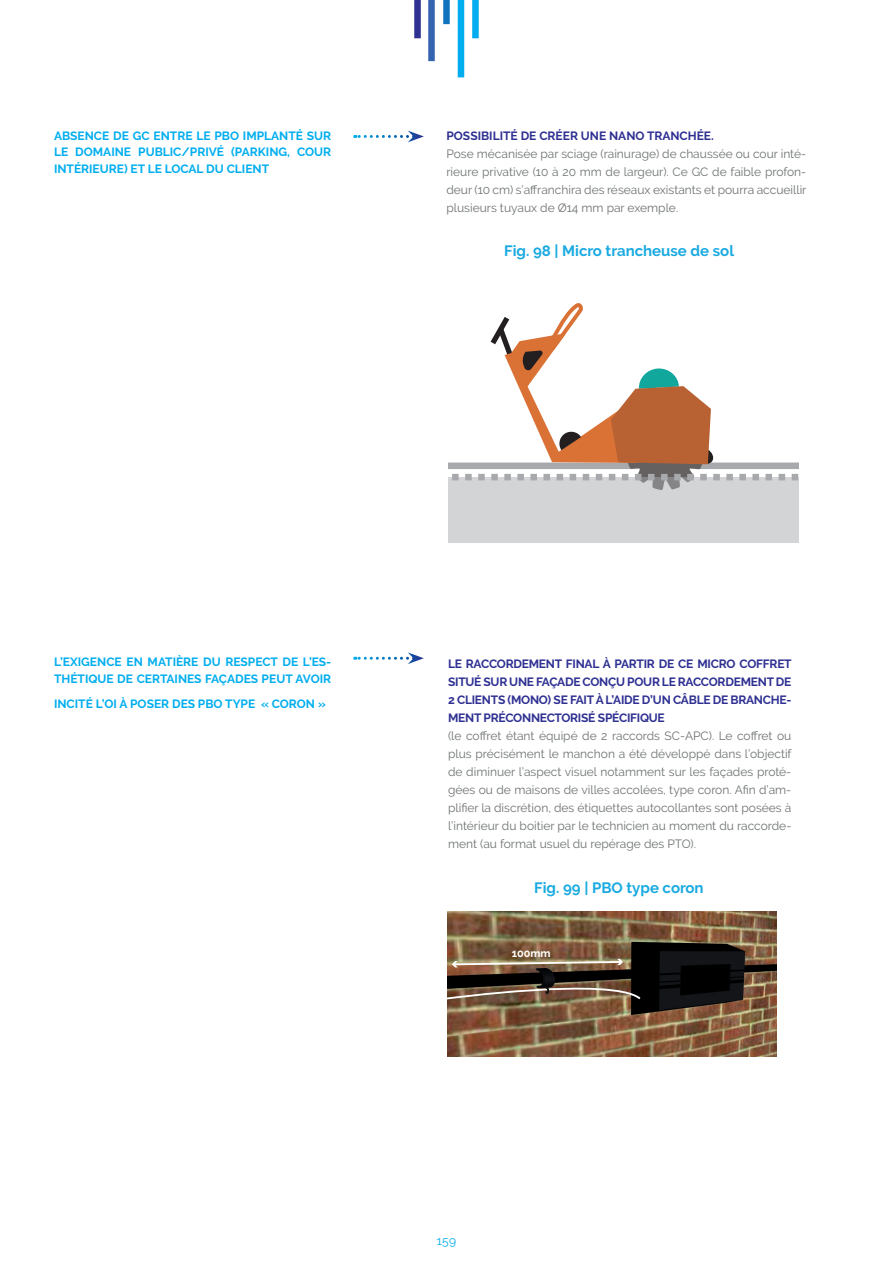
<style>
.page{position:relative;width:893px;height:1263px;background:#fff}
.page>*{position:absolute;margin:0;border:0;box-sizing:border-box;transform-origin:0 0}
.t1{font:700 15px "Raleway";color:#1aaae1}
.t2{font:12px/18px "Raleway";color:#6e7273;text-align:justify}
.t3{font:700 12px/16.5px "Raleway";color:#00aeef}
.t4{font:700 12px/18px "Raleway";letter-spacing:-.02em;color:#2e3092;text-align:justify}
.t5{font:700 12px "Raleway";color:#2e3092}
.t6{font:12px "Raleway";color:#00aeef}
.t7{font:700 10.8px "Raleway";color:#fff}
</style>
<div class="page">
<div style="left:472px;top:0;width:7px;height:38px;background:#00aeef"></div>
<div style="left:458px;top:0;width:6px;height:77px;background:#00aeef"></div>
<div style="left:443px;top:0;width:7px;height:24px;background:#1074bc"></div>
<div style="left:414px;top:0;width:7px;height:38px;background:#2e3092"></div>
<div style="left:428px;top:0;width:7px;height:61px;background:#3463af"></div>
<svg style="left:355px;top:652px;width:69px;height:12px"></svg>
<img style="left:447px;top:911px;width:330px;height:145px">
<svg style="left:447px;top:976px;width:195px;height:25px;background:#574638"></svg>
<svg style="left:452px;top:959px;width:171px;height:8px"></svg>
<svg style="left:355px;top:131px;width:69px;height:11px"></svg>
<svg style="left:448px;top:303px;width:350px;height:174px"></svg>
<div style="left:448px;top:477px;width:350px;height:65px;background:#d3d4d6"></div>
<p class="t3" style="left:54px;top:127px;width:279px;text-align:justify">ABSENCE DE GC ENTRE LE PBO IMPLANTÉ SUR LE DOMAINE PUBLIC/PRIVÉ (PARKING, COUR INTÉRIEURE) ET LE LOCAL DU CLIENT</p>
<p class="t5" style="left:446px;top:128px;width:269px">POSSIBILITÉ DE CRÉER UNE NANO TRANCHÉE.</p>
<p class="t2" style="left:446px;top:144px;width:362px">Pose mécanisée par sciage (rainurage) de chaussée ou cour inté&shy;rieure privative (10 à 20 mm de largeur). Ce GC de faible profon&shy;deur (10 cm) s’affranchira des réseaux existants et pourra accueillir plusieurs tuyaux de Ø14 mm par exemple.</p>
<p class="t1" style="left:504px;top:242px;width:231px">Fig. 98 | Micro trancheuse de sol</p>
<p class="t3" style="left:54px;top:654px;width:279px">L’EXIGENCE EN MATIÈRE DU RESPECT DE L’ES-<br>THÉTIQUE DE CERTAINES FAÇADES PEUT AVOIR</p>
<p class="t3" style="left:54px;top:696px;width:273px">INCITÉ L’OI À POSER DES PBO TYPE « CORON »</p>
<p class="t4" style="left:448px;top:655px;width:345px">LE RACCORDEMENT FINAL À PARTIR DE CE MICRO COFFRET SITUÉ SUR UNE FAÇADE CONÇU POUR LE RACCORDEMENT DE 2 CLIENTS (MONO) SE FAIT À L’AIDE D’UN CÂBLE DE BRANCHE-MENT PRÉCONNECTORISÉ SPÉCIFIQUE</p>
<p class="t2" style="left:448px;top:727px;width:345px">(le coffret étant équipé de 2 raccords SC-APC). Le coffret ou plus précisément le manchon a été développé dans l’objectif de diminuer l’aspect visuel notamment sur les façades proté&shy;gées ou de maisons de villes accolées, type coron. Afin d’am&shy;plifier la discrétion, des étiquettes autocollantes sont posées à l’intérieur du boitier par le technicien au moment du raccorde&shy;ment (au format usuel du repérage des PTO).</p>
<p class="t1" style="left:534px;top:879px;width:171px">Fig. 99 | PBO type coron</p>
<p class="t7" style="left:512px;top:947px;width:40px">100mm</p>
<p class="t6" style="left:437px;top:1234px;width:21px">159</p>
</div>
